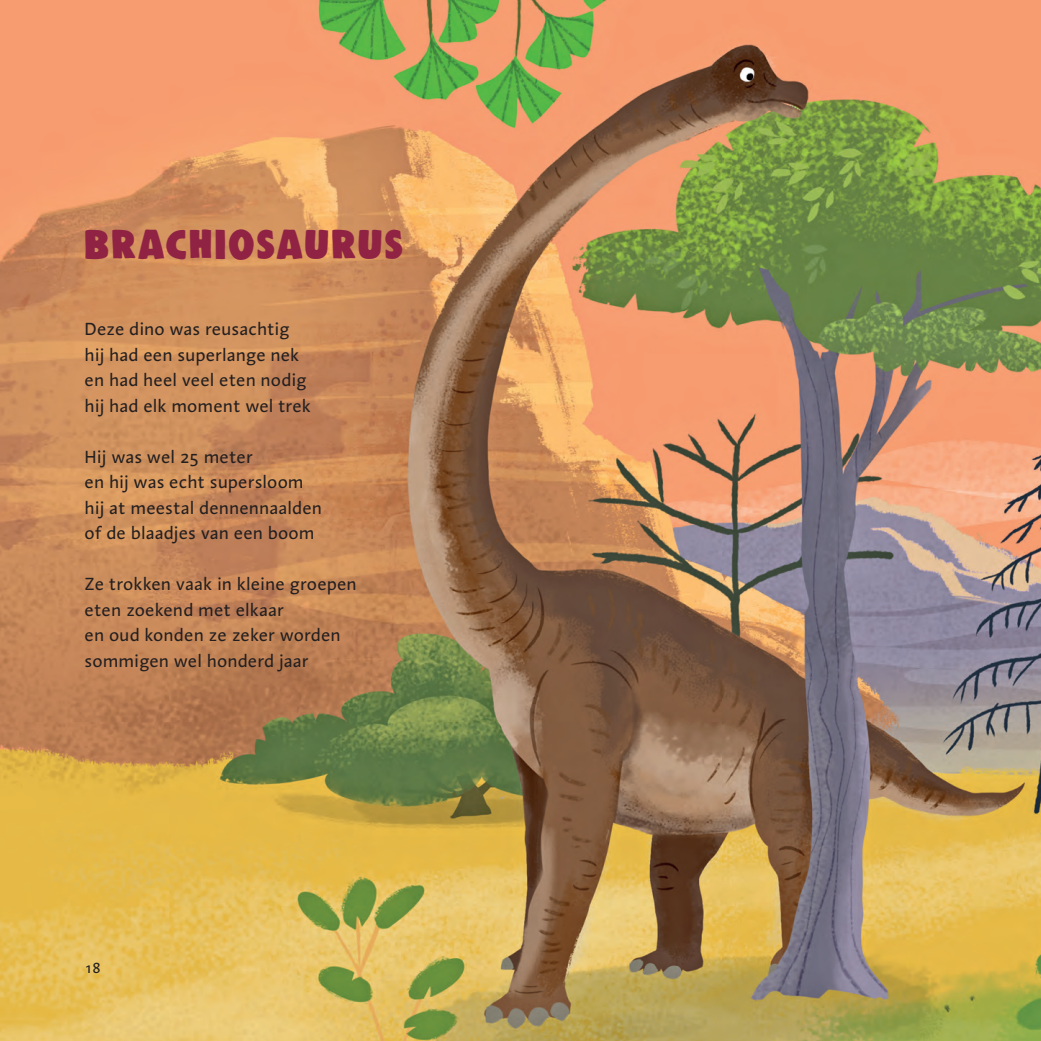
<style>
.page{position:relative;width:1041px;height:1041px;background:#fff}
.page>*{position:absolute;margin:0;border:0;box-sizing:border-box;transform-origin:0 0}
.t1{font:42px "DK Woolwich";letter-spacing:.035em;color:#902344;scale:1.14 1}
.t2{font:18px/25.5px "Aroma LT";color:#231f20}
.t3{font:15px "Aroma LT";color:#231f20}
</style>
<div class="page">
<img style="left:0;top:0;width:1041px;height:1041px">
<h1 class="t1" style="left:85px;top:221px;width:281px">BRACHIOSAURUS</h1>
<p class="t2" style="left:85px;top:316px;width:228px">Deze dino was reusachtig hij had een superlange nek en had heel veel eten nodig hij had elk moment wel trek</p>
<p class="t2" style="left:85px;top:444px;width:239px">Hij was wel 25 meter<br>en hij was echt supersloom hij at meestal dennennaalden of de blaadjes van een boom</p>
<p class="t2" style="left:85px;top:571px;width:274px">Ze trokken vaak in kleine groepen eten zoekend met elkaar<br>en oud konden ze zeker worden sommigen wel honderd jaar</p>
<p class="t3" style="left:85px;top:958px;width:18px">18</p>
</div>
